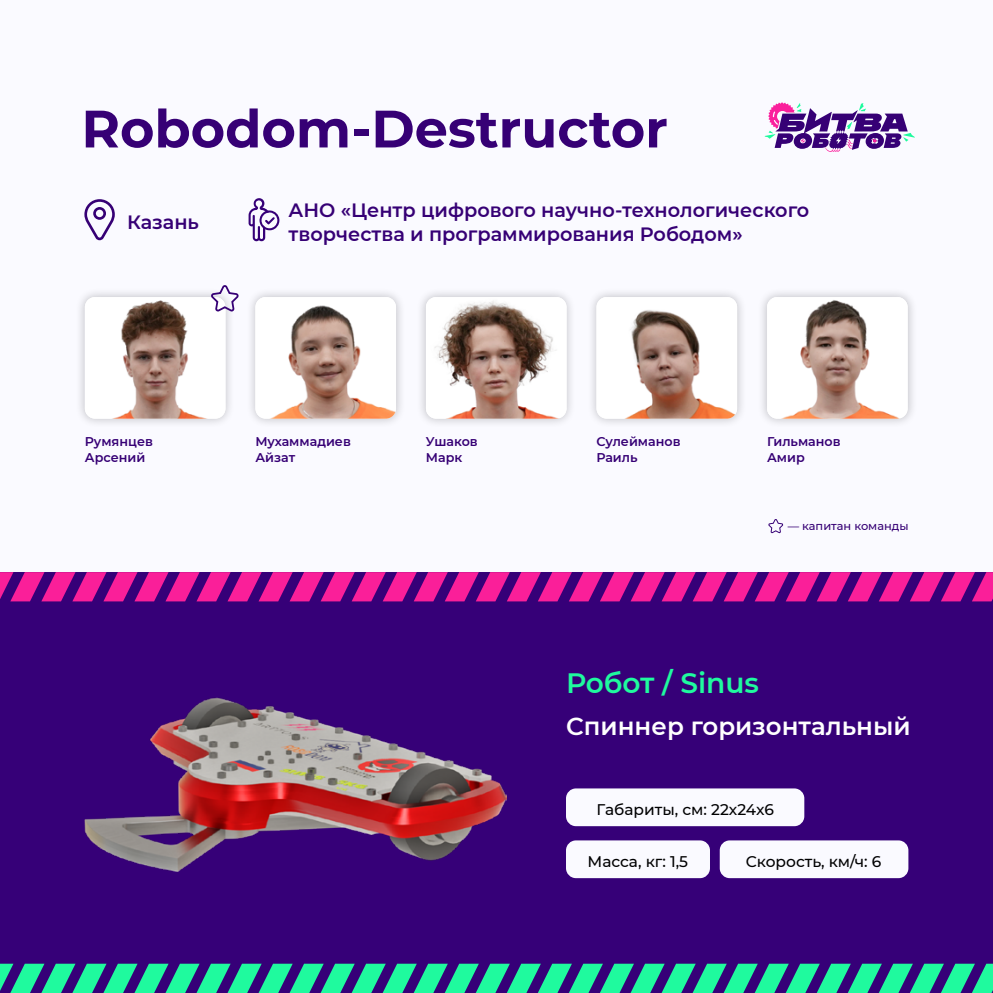
<style>
.page{position:relative;width:993px;height:993px;background:#fff}
.page>*{position:absolute;margin:0;border:0;box-sizing:border-box;transform-origin:0 0}
.t1{font:700 52.5px "Montserrat";color:#360075}
.t2{font:600 28px "Montserrat";color:#1ffa9e}
.t3{font:600 24.5px "Montserrat";color:#fff}
.t4{font:600 19.25px/23.1px "Montserrat";color:#360075}
.t5{font:500 15.4px "Montserrat";color:#000}
.t6{font:600 12.6px/15.2px "Montserrat";color:#360075}
.t7{font:500 11.38px "Montserrat";color:#360075}
</style>
<div class="page">
<div style="left:0;top:0;width:992px;height:992px;background:#fafaff"></div>
<div style="left:0;top:572px;width:992px;height:420px;background:#360078"></div>
<svg style="left:0;top:572px;width:992px;height:29px"></svg>
<svg style="left:0;top:963px;width:992px;height:29px"></svg>
<svg style="left:764px;top:102px;width:150px;height:50px"></svg>
<svg style="left:768px;top:519px;width:15px;height:15px"></svg>
<svg style="left:84px;top:199px;width:31px;height:42px"></svg>
<svg style="left:248px;top:198px;width:32px;height:43px"></svg>
<div style="left:75px;top:287px;width:160px;height:141px;background:#000;opacity:.25"></div>
<img style="left:85px;top:297px;width:140px;height:121px">
<div style="left:757px;top:287px;width:160px;height:141px;background:#000;opacity:.25"></div>
<img style="left:766px;top:297px;width:141px;height:121px">
<div style="left:246px;top:287px;width:160px;height:141px;background:#000;opacity:.25"></div>
<img style="left:255px;top:297px;width:141px;height:121px">
<div style="left:416px;top:287px;width:160px;height:141px;background:#000;opacity:.25"></div>
<img style="left:426px;top:297px;width:140px;height:121px">
<div style="left:586px;top:287px;width:160px;height:141px;background:#000;opacity:.25"></div>
<img style="left:596px;top:297px;width:140px;height:121px">
<img style="left:84px;top:697px;width:422px;height:174px">
<div style="left:566px;top:788px;width:238px;height:37px;background:#fafaff;border-radius:10px"></div>
<div style="left:566px;top:840px;width:143px;height:37px;background:#fafaff;border-radius:10px"></div>
<div style="left:719px;top:840px;width:189px;height:37px;background:#fafaff;border-radius:10px"></div>
<svg style="left:209px;top:285px;width:30px;height:28px"></svg>
<h1 class="t1" style="left:81px;top:91px;width:587px">Robodom-Destructor</h1>
<p class="t4" style="left:127px;top:210px;width:73px">Казань</p>
<p class="t4" style="left:288px;top:198px;width:522px">АНО «Центр цифрового научно-технологического творчества и программирования Рободом»</p>
<p class="t6" style="left:596px;top:433px;width:85px">Сулейманов<br>Раиль</p>
<p class="t6" style="left:85px;top:433px;width:70px">Румянцев<br>Арсений</p>
<p class="t6" style="left:255px;top:433px;width:97px">Мухаммадиев<br>Айзат</p>
<p class="t6" style="left:426px;top:433px;width:53px">Ушаков<br>Марк</p>
<p class="t6" style="left:766px;top:433px;width:75px">Гильманов<br>Амир</p>
<p class="t7" style="left:787px;top:518px;width:122px">— капитан команды</p>
<h2 class="t2" style="left:566px;top:663px;width:194px">Робот / Sinus</h2>
<p class="t3" style="left:566px;top:708px;width:346px">Cпиннер горизонтальный</p>
<p class="t5" style="left:596px;top:798px;width:179px">Габариты, см: 22x24x6</p>
<p class="t5" style="left:587px;top:850px;width:102px">Масса, кг: 1,5</p>
<p class="t5" style="left:745px;top:850px;width:137px">Скорость, км/ч: 6</p>
</div>
